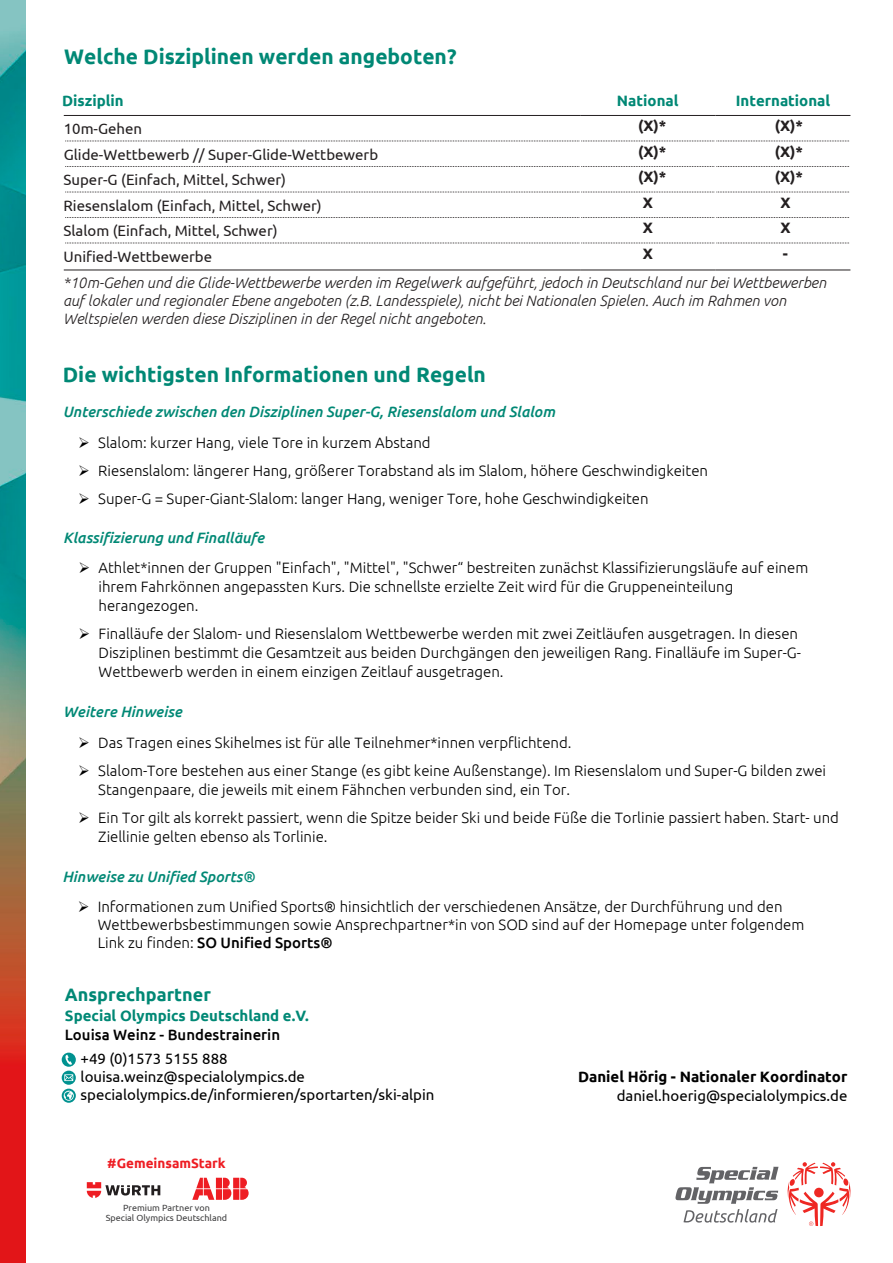
<style>
.page{position:relative;width:893px;height:1263px;background:#fff}
.page>*{position:absolute;margin:0;border:0;box-sizing:border-box;transform-origin:0 0}
.t1{font:700 21px "Ubuntu";color:#008875}
.t2{font:700 18px "Ubuntu";color:#008875}
.t3{font:300 15px/19px "Ubuntu";color:#000}
.t4{font:italic 300 15px/18px "Ubuntu";color:#221e1f}
.t5{font:15px/18.3px "Ubuntu";color:#000}
.t6{font:15px/25.7px "Ubuntu";color:#231f20}
.t7{font:italic 500 15px "Ubuntu";color:#008875}
.t8{font:700 15px "Ubuntu";color:#008875}
.t9{font:500 15px "Ubuntu";color:#000}
.t10{font:700 15px/25.5px "Ubuntu";color:#231f20}
.t11{font:700 15px/25.5px "Ubuntu";color:#231f20}
.t12{font:700 13.5px "Ubuntu";color:#ee1d23}
.t13{font:9px/9.8px "Ubuntu";color:#3e3e3f;text-align:center}
.s1{font-style:inherit}
.s2{font-weight:500}
.s3{font-weight:700}
</style>
<div class="page">
<img style="left:0;top:0;width:26px;height:1263px">
<svg style="left:675px;top:1167px;width:103px;height:55px"></svg>
<svg style="left:787px;top:1162px;width:63px;height:64px"></svg>
<svg style="left:192px;top:1177px;width:57px;height:23px"></svg>
<svg style="left:86px;top:1182px;width:75px;height:16px"></svg>
<hr style="left:64px;top:115px;width:516px;height:1px;background:#231f20">
<hr style="left:580px;top:115px;width:135px;height:1px;background:#231f20">
<hr style="left:715px;top:115px;width:135px;height:1px;background:#231f20">
<hr style="left:64px;top:270px;width:516px;height:1px;background:#231f20">
<hr style="left:580px;top:270px;width:135px;height:1px;background:#231f20">
<hr style="left:715px;top:270px;width:135px;height:1px;background:#231f20">
<svg style="left:66px;top:141px;width:783px;height:1px"></svg>
<svg style="left:66px;top:166px;width:783px;height:1px"></svg>
<svg style="left:66px;top:192px;width:783px;height:1px"></svg>
<svg style="left:66px;top:217px;width:783px;height:1px"></svg>
<svg style="left:66px;top:243px;width:783px;height:1px"></svg>
<svg style="left:62px;top:1089px;width:14px;height:14px"></svg>
<svg style="left:64px;top:1091px;width:10px;height:10px"></svg>
<svg style="left:62px;top:1071px;width:14px;height:14px"></svg>
<div style="left:62px;top:1053px;width:14px;height:14px;background:#009290;border-radius:50%"></div>
<svg style="left:63px;top:1055px;width:9px;height:11px"></svg>
<svg style="left:64px;top:1074px;width:9px;height:7px"></svg>
<h1 class="t1" style="left:64px;top:44px;width:394px">Welche Disziplinen werden angeboten?</h1>
<p class="t8" style="left:62px;top:91px;width:63px">Disziplin</p>
<p class="t8" style="left:617px;top:91px;width:63px">National</p>
<p class="t8" style="left:736px;top:91px;width:96px">International</p>
<p class="t6" style="left:64px;top:116px;width:80px">10m-Gehen</p>
<p class="t10" style="left:638px;top:113px;width:30px">(<span class="s1">X</span>)*</p>
<p class="t6" style="left:64px;top:141px;width:316px">Glide-Wettbewerb // Super-Glide-Wettbewerb</p>
<p class="t10" style="left:638px;top:139px;width:30px">(<span class="s1">X</span>)*</p>
<p class="t10" style="left:775px;top:113px;width:30px;text-align:justify">(<span class="s1">X</span>)* (<span class="s1">X</span>)* (<span class="s1">X</span>)*</p>
<p class="t10" style="left:638px;top:164px;width:30px">(<span class="s1">X</span>)*<br><span class="s1">X<br>X</span></p>
<p class="t6" style="left:64px;top:166px;width:260px">Super-G (Einfach, Mittel, Schwer)<br>Riesenslalom (Einfach, Mittel, Schwer)<br>Slalom (Einfach, Mittel, Schwer)<br>Unified-Wettbewerbe</p>
<p class="t11" style="left:780px;top:190px;width:12px">X<br>X</p>
<p class="t11" style="left:643px;top:241px;width:12px">X</p>
<p class="t11" style="left:783px;top:241px;width:7px">-</p>
<p class="t4" style="left:63px;top:274px;width:765px">*10m-Gehen und die Glide-Wettbewerbe werden im Regelwerk aufgeführt, jedoch in Deutschland nur bei Wettbewerben auf lokaler und regionaler Ebene angeboten (z.B. Landesspiele), nicht bei Nationalen Spielen. Auch im Rahmen von<br>Weltspielen werden diese Disziplinen in der Regel nicht angeboten.</p>
<h1 class="t1" style="left:63px;top:362px;width:425px">Die wichtigsten Informationen und Regeln</h1>
<p class="t7" style="left:63px;top:403px;width:494px">Unterschiede zwischen den Disziplinen Super-G, Riesenslalom und Slalom</p>
<p class="t3" style="left:78px;top:433px;width:354px">➢ Slalom: kurzer Hang, viele Tore in kurzem Abstand</p>
<p class="t3" style="left:78px;top:461px;width:631px">➢ Riesenslalom: längerer Hang, größerer Torabstand als im Slalom, höhere Geschwindigkeiten</p>
<p class="t3" style="left:78px;top:489px;width:572px">➢ Super-G = Super-Giant-Slalom: langer Hang, weniger Tore, hohe Geschwindigkeiten</p>
<p class="t7" style="left:63px;top:529px;width:202px">Klassifizierung und Finalläufe</p>
<p class="t3" style="left:99px;top:557px;width:711px;text-indent:-20px">➢ Athlet*innen der Gruppen "Einfach", "Mittel", "Schwer“ bestreiten zunächst Klassifizierungsläufe auf einem ihrem Fahrkönnen angepassten Kurs. Die schnellste erzielte Zeit wird für die Gruppeneinteilung herangezogen.</p>
<p class="t3" style="left:99px;top:623px;width:704px;text-indent:-20px">➢ Finalläufe der Slalom- und Riesenslalom Wettbewerbe werden mit zwei Zeitläufen ausgetragen. In diesen<br>Disziplinen bestimmt die Gesamtzeit aus beiden Durchgängen den jeweiligen Rang. Finalläufe im Super-G-<br>Wettbewerb werden in einem einzigen Zeitlauf ausgetragen.</p>
<p class="t7" style="left:63px;top:703px;width:120px">Weitere Hinweise</p>
<p class="t3" style="left:78px;top:733px;width:495px">➢ Das Tragen eines Skihelmes ist für alle Teilnehmer*innen verpflichtend.</p>
<p class="t3" style="left:98px;top:761px;width:729px;text-indent:-20px">➢ Slalom-Tore bestehen aus einer Stange (es gibt keine Außenstange). Im Riesenslalom und Super-G bilden zwei<br>Stangenpaare, die jeweils mit einem Fähnchen verbunden sind, ein Tor.</p>
<p class="t3" style="left:98px;top:808px;width:742px;text-indent:-20px">➢ Ein Tor gilt als korrekt passiert, wenn die Spitze beider Ski und beide Füße die Torlinie passiert haben. Start- und<br>Ziellinie gelten ebenso als Torlinie.</p>
<p class="t7" style="left:62px;top:867px;width:194px">Hinweise zu Unified Sports®</p>
<p class="t3" style="left:98px;top:897px;width:708px;line-height:18px;text-indent:-20px">➢ Informationen zum Unified Sports® hinsichtlich der verschiedenen Ansätze, der Durchführung und den<br>Wettbewerbsbestimmungen sowie Ansprechpartner*in von SOD sind auf der Homepage unter folgendem<br>Link zu finden: <span class="s2">SO Unified Sports®</span></p>
<p class="t2" style="left:65px;top:983px;width:148px">Ansprechpartner</p>
<p class="t8" style="left:65px;top:1006px;width:245px">Special Olympics Deutschland e.V.</p>
<p class="t9" style="left:65px;top:1025px;width:217px">Louisa Weinz - Bundestrainerin</p>
<p class="t5" style="left:81px;top:1049px;width:355px">+49 (0)1573 5155 888 louisa.weinz@specialolympics.de specialolympics.de/informieren/sportarten/ski-alpin</p>
<p class="t12" style="left:107px;top:1155px;width:120px">#GemeinsamStark</p>
<p class="t13" style="left:106px;top:1203px;width:123px">Premium Partner von<br>Special Olympics Deutschland</p>
<p class="t5" style="left:578px;top:1067px;width:271px;text-align:right"><span class="s3">Daniel Hörig -</span> <span class="s3">Nationale</span><span class="s3">r</span> <span class="s3">Koordinator </span>daniel.hoerig@specialolympics.de</p>
</div>
